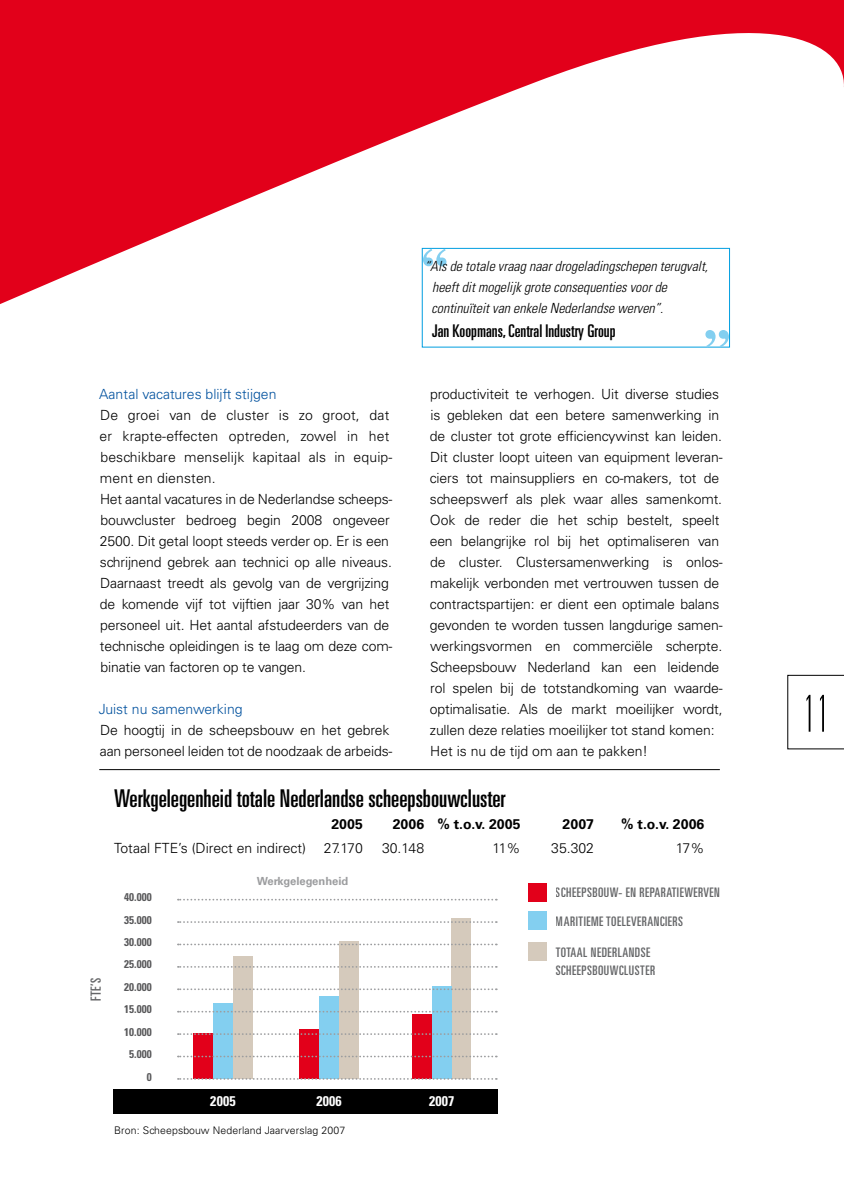
<style>
.page{position:relative;width:844px;height:1191px;background:#fff}
.page>*{position:absolute;margin:0;border:0;box-sizing:border-box;transform-origin:0 0}
.t1{font:100 ultra-condensed 51.1px "Univers LT Std";color:#000}
.t2{font:ultra-condensed 24.5px "Univers LT Std";color:#000}
.t3{font:ultra-condensed 17.5px "Univers LT Std";color:#000}
.t4{font:300 14px/21px "Univers LT Std";letter-spacing:-.03em;color:#000}
.t5{font:300 14px/21px "Univers LT Std";letter-spacing:-.01em;color:#000}
.t6{font:italic 300 condensed 14px/21px "Univers LT Std";color:#000}
.t7{font:300 14px "Univers LT Std";letter-spacing:-.01em;color:#00519e}
.t8{font:700 14px "Univers LT Std";color:#000}
.t9{font:700 condensed 14px "Univers LT Std";letter-spacing:.01em;color:#fff}
.t10{font:ultra-condensed 14px "Univers LT Std";color:#646567}
.t11{font:ultra-condensed 13.12px/18.4px "Univers LT Std";letter-spacing:.04em;color:#646567}
.t12{font:700 condensed 11.2px/22.4px "Univers LT Std";letter-spacing:.01em;color:#58585a;text-align:right}
.t13{font:700 11.2px "Univers LT Std";color:#9c9d9f}
.t14{font:300 10.5px "Univers LT Std";letter-spacing:.01em;color:#000}
</style>
<div class="page">
<svg style="left:705px;top:330px;width:23px;height:17px"></svg>
<svg style="left:1px;top:0;width:842px;height:304px"></svg>
<svg style="left:0;top:0;width:1px;height:304px"></svg>
<div style="left:232px;top:956px;width:20px;height:122px;background:#d5cabc"></div>
<div style="left:193px;top:1033px;width:20px;height:45px;background:#e2001a"></div>
<div style="left:213px;top:1003px;width:19px;height:75px;background:#83cff0"></div>
<div style="left:113px;top:1089px;width:384px;height:25px;background:#000"></div>
<div style="left:339px;top:941px;width:19px;height:137px;background:#d5cabc"></div>
<div style="left:299px;top:1029px;width:20px;height:49px;background:#e2001a"></div>
<div style="left:319px;top:996px;width:20px;height:82px;background:#83cff0"></div>
<div style="left:451px;top:918px;width:20px;height:160px;background:#d5cabc"></div>
<div style="left:411px;top:1014px;width:20px;height:64px;background:#e2001a"></div>
<div style="left:431px;top:986px;width:20px;height:92px;background:#83cff0"></div>
<svg style="left:178px;top:1078px;width:318px;height:1px"></svg>
<svg style="left:178px;top:1055px;width:318px;height:2px"></svg>
<svg style="left:178px;top:1033px;width:318px;height:2px"></svg>
<svg style="left:178px;top:1010px;width:318px;height:2px"></svg>
<svg style="left:178px;top:988px;width:318px;height:2px"></svg>
<svg style="left:178px;top:966px;width:318px;height:1px"></svg>
<svg style="left:178px;top:943px;width:318px;height:2px"></svg>
<svg style="left:178px;top:921px;width:318px;height:2px"></svg>
<svg style="left:178px;top:898px;width:318px;height:2px"></svg>
<div style="left:527px;top:883px;width:19px;height:19px;background:#e2001a"></div>
<div style="left:527px;top:911px;width:19px;height:19px;background:#83cff0"></div>
<div style="left:527px;top:942px;width:19px;height:19px;background:#d5cabc"></div>
<hr style="left:99px;top:769px;width:620px;height:1px;background:#000">
<svg style="left:787px;top:675px;width:56px;height:74px"></svg>
<p class="t7" style="left:99px;top:386px;width:179px">Aantal vacatures blijft stijgen</p>
<p class="t5" style="left:99px;top:405px;width:294px">De groei van de cluster is zo groot, dat er krapte--effecten optreden, zowel in het beschikbare menselijk- kapitaal als in equip&shy;ment en diensten.<br>H et aantal vacatures in de Nederlandse scheeps&shy;bouwcluster bedroeg begin 2008 ongeveer 2500. Dit getal loopt steeds verder op. Er is een schrijnend gebrek aan technici op alle niveaus.<br>Daarnaast treedt als gevolg van de vergrijzing de komende vijf tot vijftien jaar 30% van het personeel- uit. H et aantal afstudeerders van de technische opleidingen is te laag om deze com&shy;binatie van factoren op te vangen.</p>
<p class="t7" style="left:99px;top:701px;width:145px">Juist nu samenwerking</p>
<p class="t5" style="left:100px;top:720px;width:294px">De hoogtij in de scheepsbouw en het gebrek aan personeel leiden tot de noodzaak de arbeids-</p>
<p class="t6" style="left:431px;top:255px;width:278px;text-indent:-7px">“Als de totale vraag naar droge- lading-schepen terugvalt, heeft dit mogelijk- grote consequenties voor de continuïteit- van enkele Nederlandse werven”.</p>
<p class="t3" style="left:432px;top:321px;width:185px">JAN KOOPMANS, CENTRAL INDUSTRY GROUP</p>
<p class="t4" style="left:429px;top:384px;width:294px">productiviteit te verhogen. U it diverse studies is gebleken dat een betere samen-werking in de cluster- tot grote efficiencywinst kan leiden- .<br>Dit cluster loopt uiteen van equipment- leveran&shy;ciers tot mainsuppliers en co-makers, tot de scheepswerf als plek waar alles samen- komt.<br>Ook de reder die het schip bestelt, speelt een belangrijke rol bij het optimaliseren van de cluster. Clustersamen-werking is onlos&shy;makelijk verbonden- met vertrouwen- tussen- de contracts-partijen: er dient een optimale balans gevonden te worden tussen langdurige samen&shy;werkingsvormen en commerciële scherpte.<br>Scheepsbouw Nederland- kan een leidende rol spelen- bij de totstandkoming van waarde&shy;optimalisatie. Als de markt moeilijker- wordt, zullen- deze relaties moeilijker tot stand komen:<br>Het is nu de tijd om aan te pakken!</p>
<h2 class="t2" style="left:114px;top:784px;width:393px">WERKGELEGENHEID TOTALE NEDERLANDSE SCHEEPSBOUWCLUSTER</h2>
<p class="t8" style="left:331px;top:816px;width:33px">2005</p>
<p class="t8" style="left:392px;top:816px;width:129px">2006 % t.o.v. 2005</p>
<p class="t8" style="left:562px;top:816px;width:33px">2007</p>
<p class="t8" style="left:621px;top:816px;width:85px">% t.o.v. 2006</p>
<p class="t10" style="left:88px;top:1001px;width:25px;rotate:-90deg">FTE’S</p>
<p class="t5" style="left:114px;top:838px;width:44px">Totaal FTE</p>
<p class="t5" style="left:178px;top:838px;width:129px">’s (Direct en indirect)</p>
<p class="t5" style="left:324px;top:838px;width:40px">27.170</p>
<p class="t5" style="left:382px;top:838px;width:44px">30.148</p>
<p class="t5" style="left:492px;top:838px;width:29px">11%</p>
<p class="t5" style="left:551px;top:838px;width:44px">35.302</p>
<p class="t5" style="left:675px;top:838px;width:30px">17%</p>
<p class="t12" style="left:124px;top:886px;width:29px">40.000<br>35.000<br>30.000<br>25.000<br>20.000<br>15.000<br>10.000<br>5.000<br>0</p>
<p class="t13" style="left:257px;top:874px;width:93px">Werkgelegenheid</p>
<p class="t9" style="left:210px;top:1092px;width:27px">2005</p>
<p class="t9" style="left:316px;top:1092px;width:27px">2006</p>
<p class="t9" style="left:429px;top:1092px;width:27px">2007</p>
<p class="t14" style="left:114px;top:1124px;width:232px">B ron: Scheepsbouw Nederland Jaarverslag 2007</p>
<p class="t11" style="left:555px;top:882px;width:165px">SCHEEPSBOUW- EN REPARATIEWERVEN</p>
<p class="t11" style="left:555px;top:912px;width:129px">MARITIEME TOELEVERANCIERS</p>
<p class="t11" style="left:555px;top:943px;width:101px">TOTAAL NEDERLANDSE<br>SCHEEPSBOUWCLUSTER</p>
<h1 class="t1" style="left:803px;top:687px;width:26px">11</h1>
</div>
